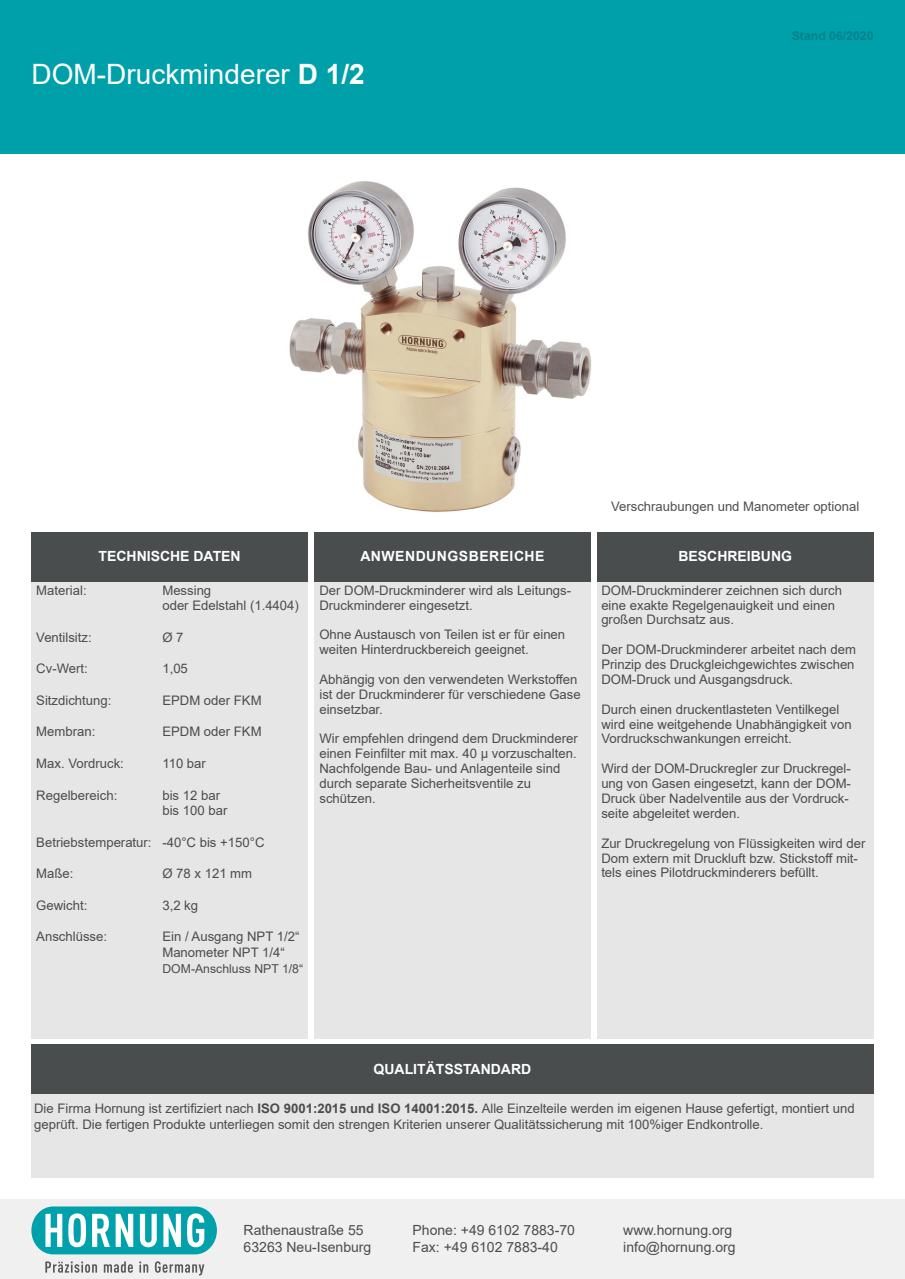
<style>
.page{position:relative;width:905px;height:1279px;background:#fff}
.page>*{position:absolute;margin:0;border:0;box-sizing:border-box;transform-origin:0 0}
.t1{font:28px "Arial";color:#fff}
.t2{font:14px "Arial";color:#4c4c4c}
.t3{font:700 14px "Arial";color:#fff}
.t4{font:700 14px "Arial";letter-spacing:.035em;color:#fff}
.t5{font:13.12px/14.9px "Arial";color:#4c4c4c}
.t6{font:13.12px "Arial";color:#504f4f}
.t7{font:12.25px "Arial";color:#4c4c4c}
.t8{font:700 12.25px "Arial";color:#00828b}
.s1{font-weight:700}
</style>
<div class="page">
<div style="left:0;top:0;width:904px;height:153px;background:#00a0ab"></div>
<div style="left:31px;top:532px;width:276px;height:506px;background:#e6e6e6"></div>
<div style="left:31px;top:532px;width:276px;height:49px;background:#4a4d4d"></div>
<div style="left:314px;top:532px;width:277px;height:506px;background:#e6e6e6"></div>
<div style="left:314px;top:532px;width:277px;height:49px;background:#4a4d4d"></div>
<div style="left:597px;top:532px;width:276px;height:506px;background:#e6e6e6"></div>
<div style="left:597px;top:532px;width:276px;height:49px;background:#4a4d4d"></div>
<div style="left:31px;top:1044px;width:842px;height:133px;background:#e6e6e6"></div>
<div style="left:31px;top:1044px;width:842px;height:50px;background:#4a4d4d"></div>
<div style="left:0;top:1198px;width:904px;height:80px;background:#f0f0f0"></div>
<svg style="left:45px;top:1261px;width:159px;height:14px"></svg>
<svg style="left:31px;top:1206px;width:186px;height:48px"></svg>
<img style="left:289px;top:181px;width:302px;height:331px">
<p class="t1" style="left:32px;top:55px;width:334px">DOM-Druckminderer <span class="s1">D 1/2</span></p>
<p class="t8" style="left:791px;top:27px;width:83px">Stand 06/2020</p>
<p class="t6" style="left:611px;top:497px;width:250px">Verschraubungen und Manometer optional</p>
<p class="t3" style="left:98px;top:546px;width:144px">TECHNISCHE DATEN</p>
<p class="t4" style="left:360px;top:546px;width:186px">ANWENDUNGSBEREICHE</p>
<p class="t3" style="left:678px;top:546px;width:115px">BESCHREIBUNG</p>
<p class="t5" style="left:36px;top:582px;width:52px">Material:</p>
<p class="t5" style="left:162px;top:582px;width:50px">Messing</p>
<p class="t5" style="left:162px;top:598px;width:138px">oder Edelstahl (1.4404)</p>
<p class="t5" style="left:36px;top:630px;width:57px">Ventilsitz:</p>
<p class="t5" style="left:162px;top:630px;width:23px">Ø 7</p>
<p class="t5" style="left:36px;top:661px;width:53px">Cv-Wert:</p>
<p class="t5" style="left:162px;top:661px;width:27px">1,05</p>
<p class="t5" style="left:36px;top:693px;width:77px">Sitzdichtung:</p>
<p class="t5" style="left:162px;top:693px;width:101px">EPDM oder FKM</p>
<p class="t5" style="left:36px;top:724px;width:61px">Membran:</p>
<p class="t5" style="left:162px;top:724px;width:101px">EPDM oder FKM</p>
<p class="t5" style="left:36px;top:756px;width:89px">Max. Vordruck:</p>
<p class="t5" style="left:162px;top:756px;width:45px">110 bar</p>
<p class="t5" style="left:36px;top:787px;width:82px">Regelbereich:</p>
<p class="t5" style="left:162px;top:787px;width:59px">bis 12 bar</p>
<p class="t5" style="left:162px;top:803px;width:66px">bis 100 bar</p>
<p class="t5" style="left:36px;top:834px;width:230px">Betriebstemperatur: -40°C bis +150°C</p>
<p class="t5" style="left:36px;top:866px;width:39px">Maße:</p>
<p class="t5" style="left:162px;top:866px;width:91px">Ø 78 x 121 mm</p>
<p class="t5" style="left:36px;top:897px;width:53px">Gewicht:</p>
<p class="t5" style="left:162px;top:897px;width:37px">3,2 kg</p>
<p class="t5" style="left:36px;top:929px;width:72px">Anschlüsse:</p>
<p class="t5" style="left:162px;top:928px;width:138px;line-height:15.8px">Ein / Ausgang NPT 1/2“<br>Manometer NPT 1/4“</p>
<p class="t7" style="left:162px;top:960px;width:142px">DOM-Anschluss NPT 1/8“</p>
<p class="t5" style="left:319px;top:582px;width:253px">Der DOM-Druckminderer wird als Leitungs-<br>Druckminderer eingesetzt.</p>
<p class="t5" style="left:319px;top:627px;width:247px">Ohne Austausch von Teilen ist er für einen weiten Hinterdruckbereich geeignet.</p>
<p class="t5" style="left:319px;top:672px;width:263px">Abhängig von den verwendeten Werkstoffen ist der Druckminderer für verschiedene Gase einsetzbar.</p>
<p class="t5" style="left:319px;top:731px;width:260px">Wir empfehlen dringend dem Druckminderer einen Feinfilter mit max. 40 µ vorzuschalten.</p>
<p class="t5" style="left:319px;top:761px;width:242px">Nachfolgende Bau- und Anlagenteile sind durch separate Sicherheitsventile zu</p>
<p class="t5" style="left:319px;top:791px;width:58px">schützen.</p>
<p class="t5" style="left:601px;top:582px;width:242px">DOM-Druckminderer zeichnen sich durch eine exakte Regelgenauigkeit und einen</p>
<p class="t5" style="left:601px;top:612px;width:134px">großen Durchsatz aus.</p>
<p class="t5" style="left:601px;top:642px;width:256px;text-align:justify">Der DOM-Druckminderer arbeitet nach dem Prinzip des Druckgleichgewichtes zwischen DOM-Druck und Ausgangsdruck.</p>
<p class="t5" style="left:601px;top:701px;width:239px">Durch einen druckentlasteten Ventilkegel</p>
<p class="t5" style="left:601px;top:716px;width:252px">wird eine weitgehende Unabhängigkeit von<br>Vordruckschwankungen erreicht.</p>
<p class="t5" style="left:601px;top:761px;width:251px">Wird der DOM-Druckregler zur Druckregel&shy;ung von Gasen eingesetzt, kann der DOM-Druck über Nadelventile aus der Vordruck&shy;seite abgeleitet werden.</p>
<p class="t5" style="left:601px;top:835px;width:266px">Zur Druckregelung von Flüssigkeiten wird der<br>Dom extern mit Druckluft bzw. Stickstoff mit&shy;tels eines Pilotdruckminderers befüllt.</p>
<p class="t3" style="left:373px;top:1058px;width:159px">QUALITÄTSSTANDARD</p>
<p class="t5" style="left:34px;top:1100px;width:821px;line-height:15.8px">Die Firma Hornung ist zertifiziert nach <span class="s1">ISO 9001:2015 und ISO 14001:2015.</span> Alle Einzelteile werden im eigenen Hause gefertigt, montiert und geprüft. Die fertigen Produkte unterliegen somit den strengen Kriterien unserer Qualitätssicherung mit 100%iger Endkontrolle.</p>
<p class="t2" style="left:243px;top:1220px;width:121px">Rathenaustraße 55</p>
<p class="t2" style="left:243px;top:1237px;width:129px">63263 Neu-Isenburg</p>
<p class="t2" style="left:412px;top:1220px;width:164px">Phone: +49 6102 7883-70</p>
<p class="t2" style="left:412px;top:1237px;width:147px">Fax: +49 6102 7883-40</p>
<p class="t2" style="left:623px;top:1220px;width:110px">www.hornung.org</p>
<p class="t2" style="left:623px;top:1237px;width:114px">info@hornung.org</p>
</div>
